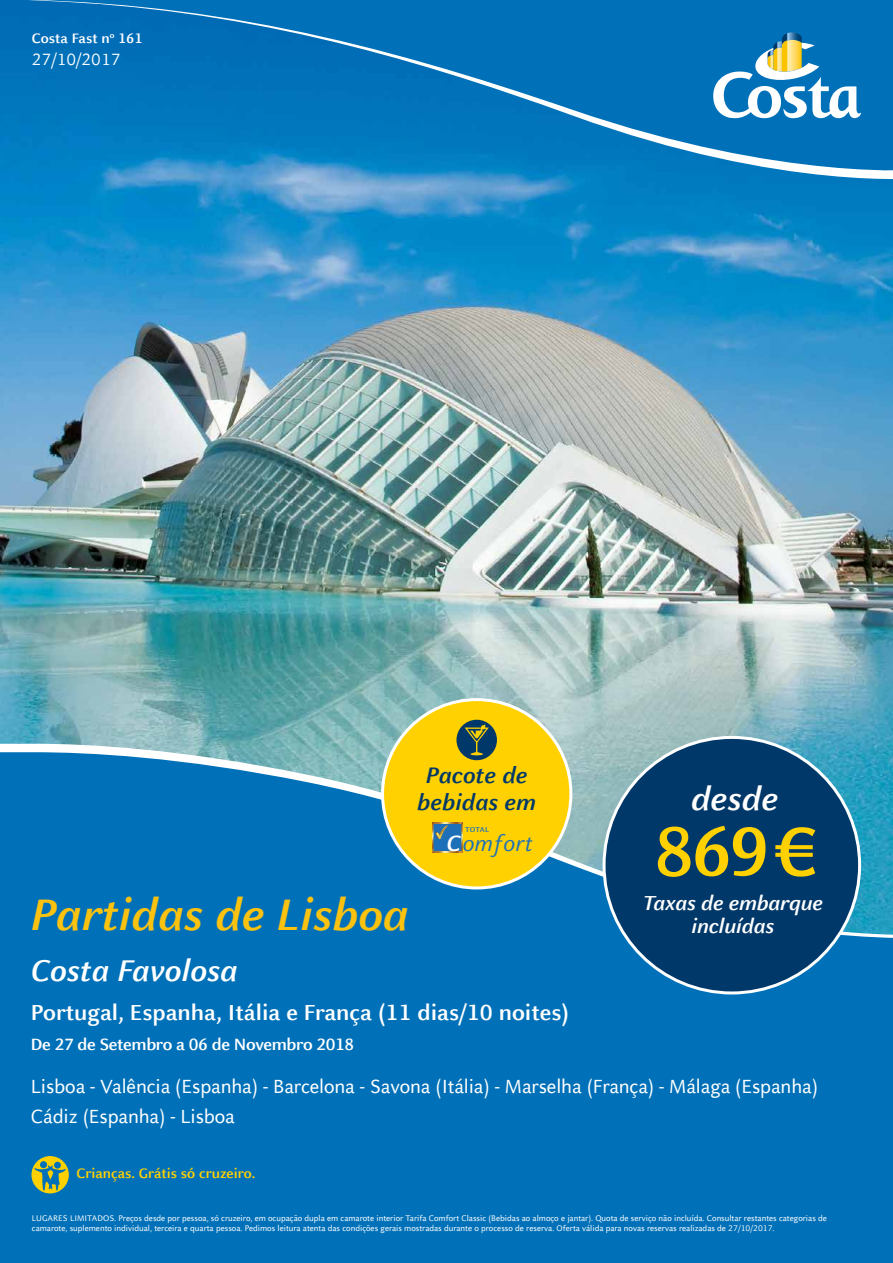
<style>
.page{position:relative;width:893px;height:1263px;background:#fff}
.page>*{position:absolute;margin:0;border:0;box-sizing:border-box;transform-origin:0 0}
.t1{font:700 76.5px "Celeste Sans Offc Pro";color:#ffd100}
.t2{font:italic 700 48.6px "Celeste Sans Offc Pro";color:#fcc210}
.t3{font:italic 700 35.85px "Celeste Sans Offc Pro";color:#fff}
.t4{font:italic 700 33px "Celeste Sans Offc Pro";color:#fff}
.t5{font:italic 700 24.75px/27px "Celeste Sans Offc Pro";color:#003869;text-align:center}
.t6{font:italic 24.6px "Celeste Sans Offc Pro";letter-spacing:.03em;color:#1d70b8}
.t7{font:700 24px "Celeste Sans Offc Pro";color:#fff}
.t8{font:italic 700 22.35px/23.1px "Celeste Sans Offc Pro";letter-spacing:-.01em;color:#fff;text-align:center}
.t9{font:21px/30px "Celeste Sans Offc Pro";letter-spacing:-.005em;color:#fff}
.t10{font:700 18px "Celeste Sans Offc Pro";letter-spacing:-.02em;color:#fff}
.t11{font:18px "Celeste Sans Offc Pro";color:#fff}
.t12{font:700 15px "Celeste Sans Offc Pro";color:#ffd100}
.t13{font:700 15px "Celeste Sans Offc Pro";color:#fff}
.t14{font:9px/10.5px "Celeste Sans Offc Pro";color:#fff}
.t15{font:700 7.8px "Celeste Sans Offc Pro";letter-spacing:.025em;color:#1d70b8}
.s1{font-weight:700;color:#fff}
</style>
<div class="page">
<img style="left:0;top:192px;width:893px;height:552px">
<svg style="left:0;top:182px;width:893px;height:10px;background:#2e8fca"></svg>
<svg style="left:0;top:0;width:893px;height:182px;background:#0a79bd"></svg>
<svg style="left:713px;top:32px;width:148px;height:86px"></svg>
<svg style="left:58px;top:744px;width:835px;height:8px;background:#8cbfc6"></svg>
<div style="left:0;top:752px;width:893px;height:511px;background:#0071b9"></div>
<div style="left:383px;top:700px;width:188px;height:188px;background:#ffd100;border-radius:50%"></div>
<div style="left:433px;top:823px;width:29px;height:29px;background:#1d70b8"></div>
<svg style="left:449px;top:822px;width:12px;height:1px"></svg>
<svg style="left:449px;top:851px;width:12px;height:2px"></svg>
<svg style="left:461px;top:822px;width:2px;height:31px"></svg>
<svg style="left:432px;top:822px;width:17px;height:31px"></svg>
<div style="left:456px;top:720px;width:41px;height:40px;background:#003869;border-radius:50%"></div>
<svg style="left:465px;top:724px;width:24px;height:31px"></svg>
<div style="left:604px;top:737px;width:256px;height:256px;background:#003869;border-radius:50%"></div>
<svg style="left:31px;top:1156px;width:38px;height:37px"></svg>
<h3 class="t13" style="left:32px;top:28px;width:112px">Costa Fast n<sup>o</sup> 161</h3>
<h3 class="t11" style="left:32px;top:48px;width:90px">27/10/2017</h3>
<h3 class="t5" style="left:417px;top:761px;width:120px">Pacote de bebidas em</h3>
<p class="t15" style="left:465px;top:825px;width:26px">TOTAL</p>
<h3 class="t6" style="left:446px;top:827px;width:88px"><span class="s1">C</span>omfort</h3>
<h3 class="t3" style="left:691px;top:775px;width:89px">desde</h3>
<h1 class="t1" style="left:653px;top:802px;width:164px">869€</h1>
<h3 class="t8" style="left:643px;top:890px;width:182px">Taxas de embarque incluídas</h3>
<h2 class="t2" style="left:31px;top:884px;width:379px">Partidas de Lisboa</h2>
<h3 class="t4" style="left:31px;top:950px;width:208px">Costa Favolosa</h3>
<h3 class="t7" style="left:31px;top:997px;width:540px">Portugal, Espanha, Itália e França (11 dias/10 noites)</h3>
<h3 class="t10" style="left:31px;top:1033px;width:325px">De 27 de Setembro a 06 de Novembro 2018</h3>
<h3 class="t9" style="left:31px;top:1070px;width:789px">Lisboa - Valência (Espanha) - Barcelona - Savona (Itália) - Marselha (França) - Málaga (Espanha)<br>Cádiz (Espanha) - Lisboa</h3>
<h3 class="t12" style="left:76px;top:1164px;width:180px">Crianças. Grátis só cruzeiro.</h3>
<p class="t14" style="left:32px;top:1212px;width:796px">LUGARES LIMITADOS. Preços desde por pessoa, só cruzeiro, em ocupação dupla em camarote interior Tarifa Comfort Classic (Bebidas ao almoço e jantar). Quota de serviço não incluída. Consultar restantes categorias de camarote, suplemento individual, terceira e quarta pessoa. Pedimos leitura atenta das condições gerais mostradas durante o processo de reserva. Oferta válida para novas reservas realizadas de 27/10/2017.</p>
</div>
